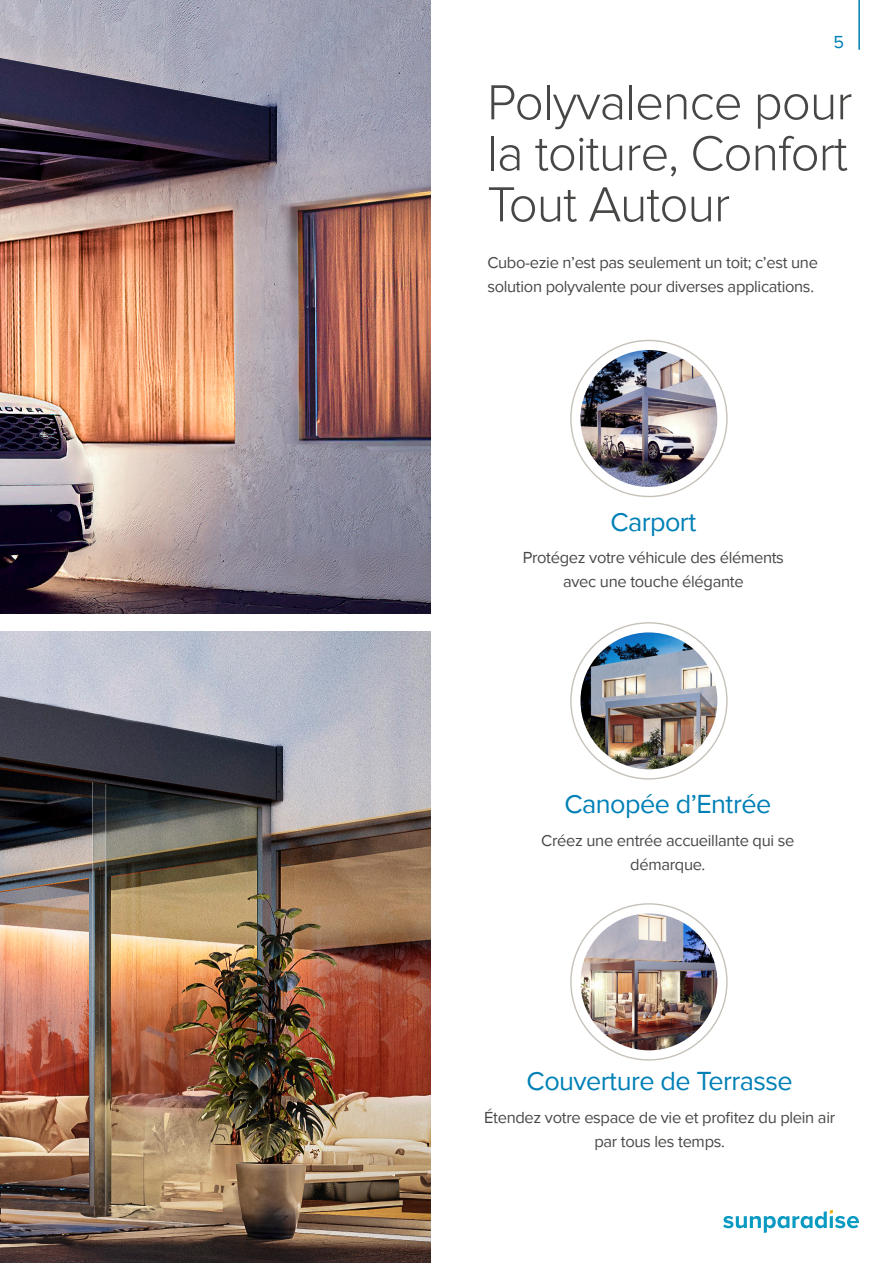
<style>
.page{position:relative;width:893px;height:1263px;background:#fff}
.page>*{position:absolute;margin:0;border:0;box-sizing:border-box;transform-origin:0 0}
.t1{font:300 51px/51px "Proxima Nova";letter-spacing:-.02em;color:#474745;text-align:justify}
.t2{font:27px "Proxima Nova";letter-spacing:-.02em;color:#0080b6}
.t3{font:18px "Proxima Nova";color:#0080b6}
.body{font:16.5px/24px "Proxima Nova";letter-spacing:-.02em;color:#474745;text-align:center}
</style>
<div class="page">
<svg style="left:723px;top:1210px;width:136px;height:23px"></svg>
<img style="left:0;top:0;width:430px;height:613px">
<img style="left:0;top:632px;width:430px;height:631px">
<img style="left:580px;top:350px;width:137px;height:137px;border-radius:68px">
<img style="left:580px;top:632px;width:137px;height:137px;border-radius:68px">
<img style="left:580px;top:913px;width:137px;height:137px;border-radius:68px">
<hr style="left:858px;top:0;width:2px;height:50px;background:#0080b6">
<p class="t3" style="left:833px;top:32px;width:12px">5</p>
<p class="t1" style="left:487px;top:78px;width:367px">Polyvalence pour la toiture, Confort Tout Autour</p>
<p class="body" style="left:487px;top:250px;width:332px;text-align:left">Cubo-ezie n’est pas seulement un toit; c’est une solution polyvalente pour diverses applications.</p>
<p class="t2" style="left:610px;top:506px;width:87px">Carport</p>
<p class="body" style="left:523px;top:546px;width:263px">Protégez votre véhicule des éléments avec une touche élégante</p>
<p class="t2" style="left:564px;top:789px;width:208px">Canopée d’Entrée</p>
<p class="body" style="left:541px;top:828px;width:255px">Créez une entrée accueillante qui se démarque.</p>
<p class="t2" style="left:527px;top:1066px;width:268px">Couverture de Terrasse</p>
<p class="body" style="left:484px;top:1106px;width:352px">Étendez votre espace de vie et profitez du plein air par tous les temps.</p>
</div>
